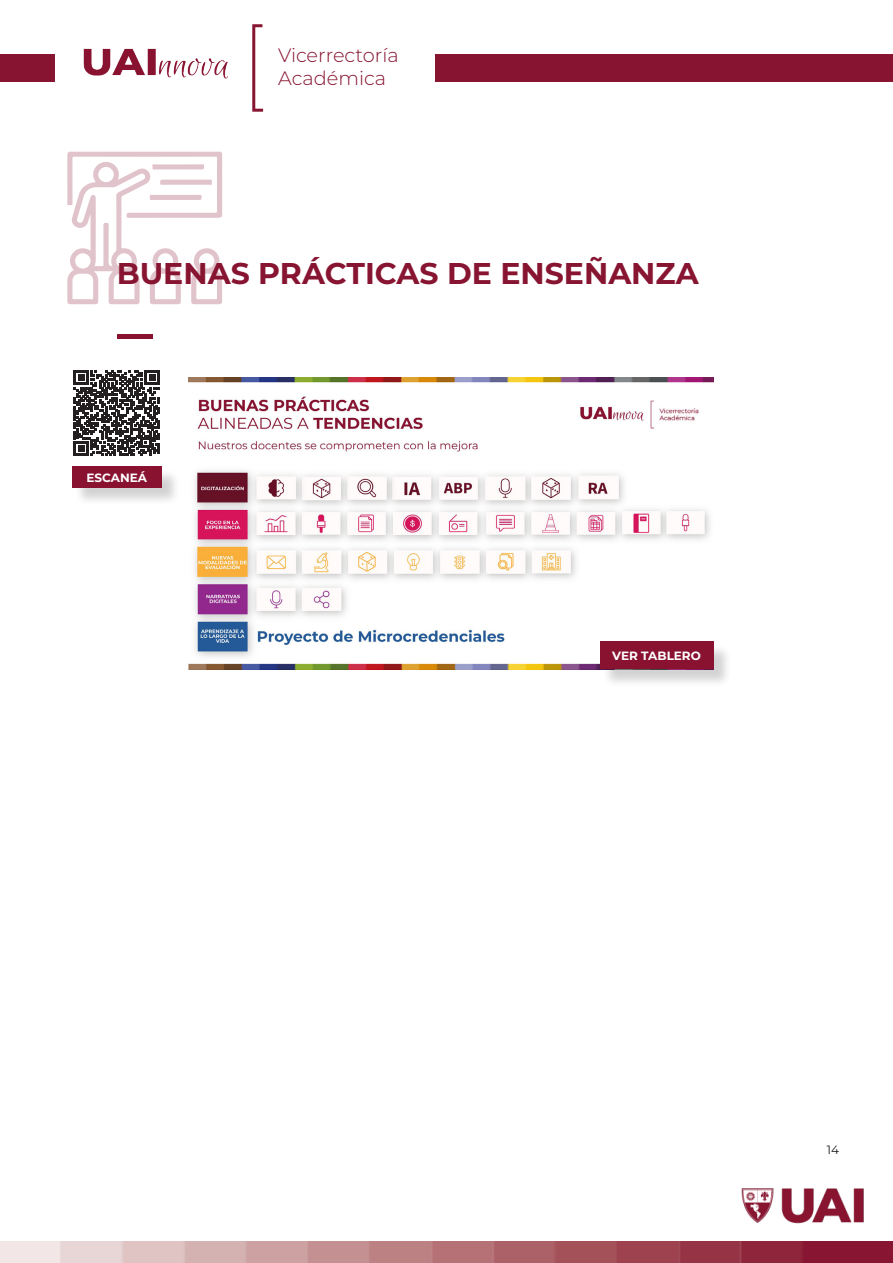
<style>
.page{position:relative;width:893px;height:1263px;background:#fff}
.page>*{position:absolute;margin:0;border:0;box-sizing:border-box;transform-origin:0 0}
.t1{font:700 30px "Montserrat";color:#871430}
.t2{font:300 19.35px/23.2px "Montserrat";color:#871430}
.t3{font:700 12px "Montserrat";color:#fff}
.t4{font:12px "Montserrat";color:#231f20}
</style>
<div class="page">
<div style="left:0;top:54px;width:54px;height:28px;background:#871430"></div>
<img style="left:713px;top:1188px;width:180px;height:54px">
<img style="left:0;top:1242px;width:893px;height:21px">
<svg style="left:252px;top:24px;width:12px;height:88px"></svg>
<div style="left:435px;top:54px;width:458px;height:28px;background:#871430"></div>
<img style="left:83px;top:48px;width:145px;height:31px">
<hr style="left:117px;top:334px;width:36px;height:4px;background:#881230">
<svg style="left:67px;top:152px;width:155px;height:152px"></svg>
<img style="left:188px;top:377px;width:525px;height:292px">
<div style="left:602px;top:644px;width:130px;height:44px;background:#231f20;opacity:.2"></div>
<div style="left:600px;top:642px;width:113px;height:27px;background:#881230"></div>
<div style="left:74px;top:469px;width:106px;height:37px;background:#231f20;opacity:.2"></div>
<div style="left:72px;top:466px;width:90px;height:21px;background:#881230"></div>
<svg style="left:74px;top:370px;width:86px;height:86px"></svg>
<p class="t2" style="left:278px;top:43px;width:122px">Vicerrectoría<br>Académica</p>
<p class="t1" style="left:117px;top:252px;width:583px">BUENAS PRÁCTICAS DE ENSEÑANZA</p>
<p class="t3" style="left:86px;top:469px;width:62px">ESCANEÁ</p>
<p class="t3" style="left:612px;top:647px;width:90px">VER TABLERO</p>
<p class="t4" style="left:827px;top:1142px;width:14px">14</p>
</div>
